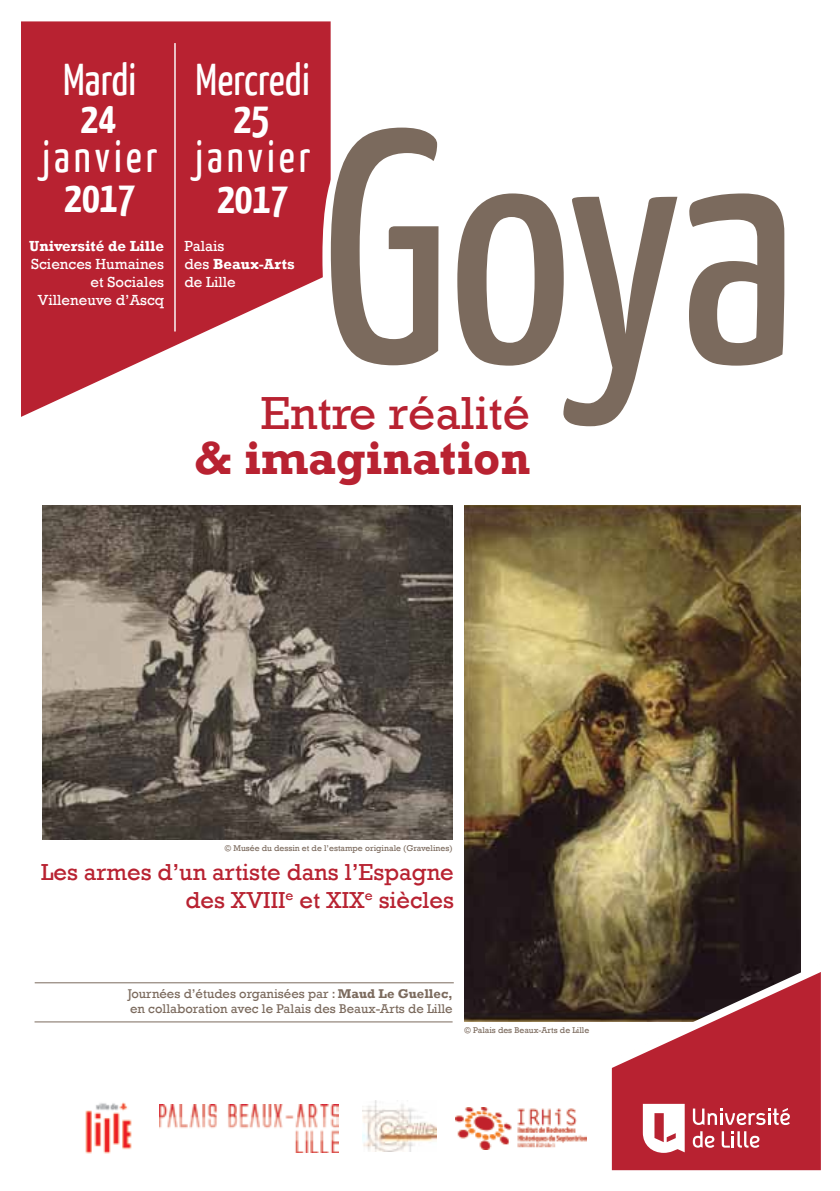
<style>
.page{position:relative;width:840px;height:1191px;background:#fff}
.page>*{position:absolute;margin:0;border:0;box-sizing:border-box;transform-origin:0 0}
.t1{font:331px "Yanone Kaffeesatz";color:#7b6a5d}
.t2{font:47.6px "Rockwell";color:#b82231}
.t3{font:700 47.6px "Rockwell";color:#b82231}
.t4{font:44.4px/76.6px "Yanone Kaffeesatz";color:#fff}
.t5{font:44.4px/76.6px "Yanone Kaffeesatz";letter-spacing:.09em;color:#fff;text-align:center}
.t6{font:700 44.4px/79.2px "Yanone Kaffeesatz";color:#fff;text-align:center}
.t7{font:23.8px/28.4px "Rockwell";color:#b82231;text-align:right}
.t8{font:15px/18px "Rockwell";color:#fff}
.t9{font:700 15px "Rockwell";color:#fff}
.t10{font:13px/15.6px "Rockwell";color:#7b6a5d}
.t11{font:8.6px "Rockwell";color:#7b6a5d}
.s1{font-weight:700}
</style>
<div class="page">
<img style="left:42px;top:506px;width:410px;height:333px">
<img style="left:464px;top:506px;width:335px;height:515px">
<hr style="left:35px;top:1021px;width:417px;height:1px;background:#7b6a5d">
<hr style="left:35px;top:982px;width:418px;height:1px;background:#7b6a5d">
<svg style="left:21px;top:21px;width:309px;height:396px;fill:#b82231"></svg>
<hr style="left:174px;top:43px;width:2px;height:288px;background:#fff">
<svg style="left:322px;top:132px;width:9px;height:238px"></svg>
<div style="left:611px;top:1090px;width:209px;height:80px;background:#b82231"></div>
<svg style="left:566px;top:954px;width:255px;height:136px"></svg>
<img style="left:85px;top:1102px;width:47px;height:52px">
<img style="left:159px;top:1104px;width:179px;height:48px">
<img style="left:362px;top:1100px;width:74px;height:51px">
<svg style="left:642px;top:1103px;width:42px;height:49px"></svg>
<svg style="left:692px;top:1131px;width:22px;height:16px"></svg>
<svg style="left:721px;top:1131px;width:38px;height:16px"></svg>
<svg style="left:692px;top:1108px;width:97px;height:17px"></svg>
<img style="left:455px;top:1107px;width:131px;height:42px">
<h3 class="t5" style="left:42px;top:40px;width:117px">Mardi janvier</h3>
<h3 class="t6" style="left:64px;top:77px;width:73px">24<br>2017</h3>
<p class="t9" style="left:29px;top:237px;width:136px">Université de Lille</p>
<p class="t8" style="left:31px;top:255px;width:134px;text-align:right">Sciences Humaines et Sociales<br>Villeneuve d’Ascq</p>
<h3 class="t4" style="left:195px;top:40px;width:117px">Mercredi janvier</h3>
<h3 class="t6" style="left:217px;top:77px;width:73px">25<br>2017</h3>
<h1 class="t1" style="left:322px;top:45px;width:476px">Goya</h1>
<p class="t8" style="left:184px;top:237px;width:112px">Palais<br>des <span class="s1">Beaux-Arts </span>de Lille</p>
<h2 class="t2" style="left:260px;top:385px;width:271px">Entre réalité</h2>
<h2 class="t3" style="left:194px;top:429px;width:337px">&amp; imagination</h2>
<p class="t11" style="left:225px;top:843px;width:229px">© Musée du dessin et de l’estampe originale (Gravelines)</p>
<h3 class="t7" style="left:41px;top:858px;width:414px">Les armes d’un artiste dans l’Espagne des XVIII<sup>e</sup> et XIX<sup>e</sup> siècles</h3>
<p class="t10" style="left:128px;top:986px;width:326px">Journées d’études organisées par : <span class="s1">Maud Le Guellec, </span>en collaboration avec le Palais des Beaux-Arts de Lille</p>
<p class="t11" style="left:464px;top:1025px;width:126px">© Palais des Beaux-Arts de Lille</p>
</div>
